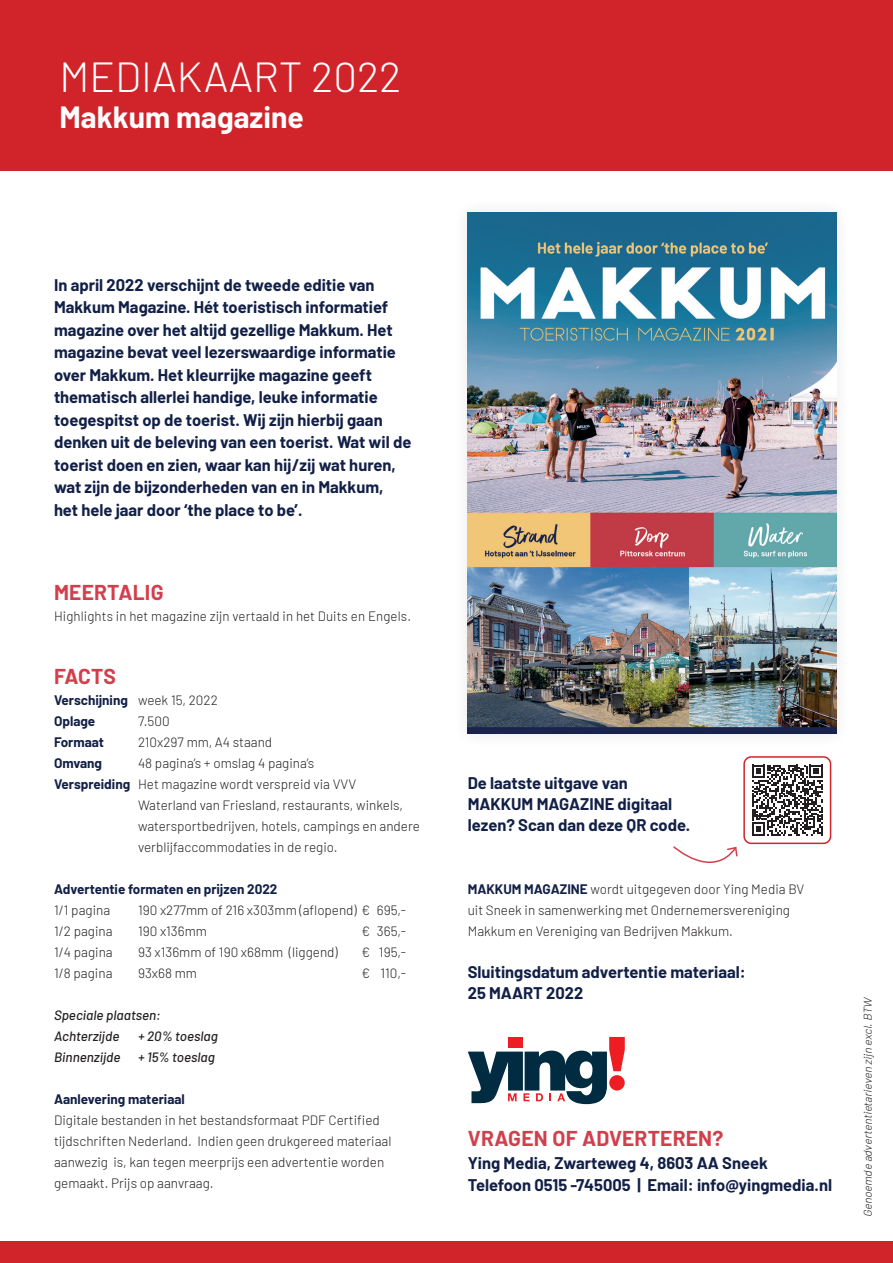
<style>
.page{position:relative;width:893px;height:1263px;background:#fff}
.page>*{position:absolute;margin:0;border:0;box-sizing:border-box;transform-origin:0 0}
.t1{font:300 42px "Barlow";color:#fff}
.t2{font:700 30px "Barlow";color:#fff}
.t3{font:700 21px "Barlow";letter-spacing:.01em;color:#d23f4c}
.t4{font:700 16.5px/22.5px "Barlow";color:#122047}
.t5{font:300 13.5px/21px "Barlow";color:#231f20}
.t6{font:700 13.5px/21px "Barlow";color:#122047}
.t7{font:italic 500 13.5px/21px "Barlow";color:#231f20}
.t8{font:italic 300 11.25px "Barlow";color:#231f20}
.s1{font-weight:300;color:#231f20}
.s2{font-weight:700;color:#122047}
</style>
<div class="page">
<div style="left:0;top:0;width:893px;height:170px;background:#d1232a"></div>
<svg style="left:468px;top:1037px;width:157px;height:67px"></svg>
<div style="left:609px;top:1075px;width:16px;height:15px;background:#ee1d23;border-radius:50%"></div>
<div style="left:453px;top:198px;width:398px;height:551px;background:#fbfbfb"></div>
<img style="left:468px;top:213px;width:368px;height:521px">
<div style="left:0;top:1242px;width:893px;height:21px;background:#d1232a"></div>
<svg style="left:752px;top:765px;width:71px;height:71px"></svg>
<div style="left:743px;top:756px;width:88px;height:88px;border:2px solid #d1232a;border-radius:7px"></div>
<svg style="left:673px;top:846px;width:65px;height:17px"></svg>
<h1 class="t1" style="left:60px;top:46px;width:343px">MEDIAKAART 2022</h1>
<h2 class="t2" style="left:60px;top:95px;width:246px">Makkum magazine</h2>
<p class="t4" style="left:54px;top:272px;width:359px">In april 2022 verschijnt de tweede editie van Makkum Magazine. Hét toeristisch informatief magazine over het altijd gezellige Makkum. Het magazine bevat veel lezerswaardige informatie over Makkum. Het kleurrijke magazine geeft thematisch allerlei handige, leuke informatie toegespitst op de toerist. Wij zijn hierbij gaan denken uit de beleving van een toerist. Wat wil de toerist doen en zien, waar kan hij/zij wat huren, wat zijn de bijzonderheden van en in Makkum, het hele jaar door ‘the place to be’.</p>
<h3 class="t3" style="left:54px;top:577px;width:111px">MEERTALIG</h3>
<p class="t5" style="left:54px;top:605px;width:359px">Highlights in het magazine zijn vertaald in het Duits en Engels.</p>
<h3 class="t3" style="left:54px;top:661px;width:63px">FACTS</h3>
<p class="t6" style="left:54px;top:689px;width:165px">Verschijning <span class="s1">week 15, 2022<br></span>Oplage</p>
<p class="t5" style="left:138px;top:710px;width:33px">7.500</p>
<p class="t6" style="left:54px;top:731px;width:51px">Formaat</p>
<p class="t5" style="left:138px;top:731px;width:136px">210x297 mm, A4 staand</p>
<p class="t6" style="left:54px;top:752px;width:50px">Omvang</p>
<p class="t5" style="left:138px;top:752px;width:178px">48 pagina’s + omslag 4 pagina’s</p>
<p class="t5" style="left:54px;top:773px;width:304px"><span class="s2">Verspreiding</span> Het magazine wordt verspreid via VVV</p>
<p class="t5" style="left:138px;top:794px;width:267px">Waterland van Friesland, restaurants, winkels,</p>
<p class="t5" style="left:138px;top:815px;width:284px">watersportbedrijven, hotels, campings en andere</p>
<p class="t5" style="left:138px;top:836px;width:201px">verblijfaccommodaties in de regio.</p>
<p class="t6" style="left:54px;top:878px;width:225px">Advertentie formaten en prijzen 2022</p>
<p class="t5" style="left:54px;top:899px;width:58px">1/1 pagina</p>
<p class="t5" style="left:138px;top:899px;width:270px">190 x277mm of 216 x303mm (aflopend) € 695,-</p>
<p class="t5" style="left:54px;top:920px;width:60px">1/2 pagina</p>
<p class="t5" style="left:138px;top:920px;width:71px">190 x136mm</p>
<p class="t5" style="left:362px;top:920px;width:46px">€ 365,-</p>
<p class="t5" style="left:54px;top:941px;width:60px">1/4 pagina</p>
<p class="t5" style="left:138px;top:941px;width:201px">93 x136mm of 190 x68mm (liggend)</p>
<p class="t5" style="left:362px;top:941px;width:46px">€ 195,-</p>
<p class="t5" style="left:54px;top:962px;width:60px">1/8 pagina</p>
<p class="t5" style="left:138px;top:962px;width:60px">93x68 mm</p>
<p class="t5" style="left:362px;top:962px;width:46px">€ 110,-</p>
<p class="t7" style="left:54px;top:1004px;width:108px">Speciale plaatsen:<br>Achterzijde</p>
<p class="t7" style="left:138px;top:1025px;width:81px">+ 20% toeslag</p>
<p class="t7" style="left:54px;top:1046px;width:68px">Binnenzijde</p>
<p class="t7" style="left:138px;top:1046px;width:78px">+ 15% toeslag</p>
<p class="t6" style="left:54px;top:1088px;width:132px">Aanlevering materiaal</p>
<p class="t5" style="left:54px;top:1109px;width:339px">Digitale bestanden in het bestandsformaat PDF Certified tijdschriften Nederland. Indien geen drukgereed materiaal aanwezig is, kan tegen meerprijs een advertentie worden gemaakt. Prijs op aanvraag.</p>
<p class="t4" style="left:468px;top:771px;width:224px;line-height:21px">De laatste uitgave van<br>MAKKUM MAGAZINE digitaal lezen? Scan dan deze QR code.</p>
<p class="t5" style="left:468px;top:878px;width:338px"><span class="s2">MAKKUM MAGAZINE</span> wordt uitgegeven door Ying Media BV uit Sneek in samenwerking met Ondernemersvereniging<br>Makkum en Vereniging van Bedrijven Makkum.</p>
<p class="t4" style="left:468px;top:960px;width:280px;line-height:21px">Sluitingsdatum advertentie materiaal:<br>25 MAART 2022</p>
<h3 class="t3" style="left:468px;top:1123px;width:257px">VRAGEN OF ADVERTEREN?</h3>
<p class="t4" style="left:468px;top:1150px;width:366px">Ying Media, Zwarteweg 4, 8603 AA Sneek<br>Telefoon 0515 -745005 | Email: info@yingmedia.nl</p>
<p class="t8" style="left:860px;top:1216px;width:223px;rotate:-90deg">Genoemde advertentietarieven zijn excl.BTW</p>
</div>
